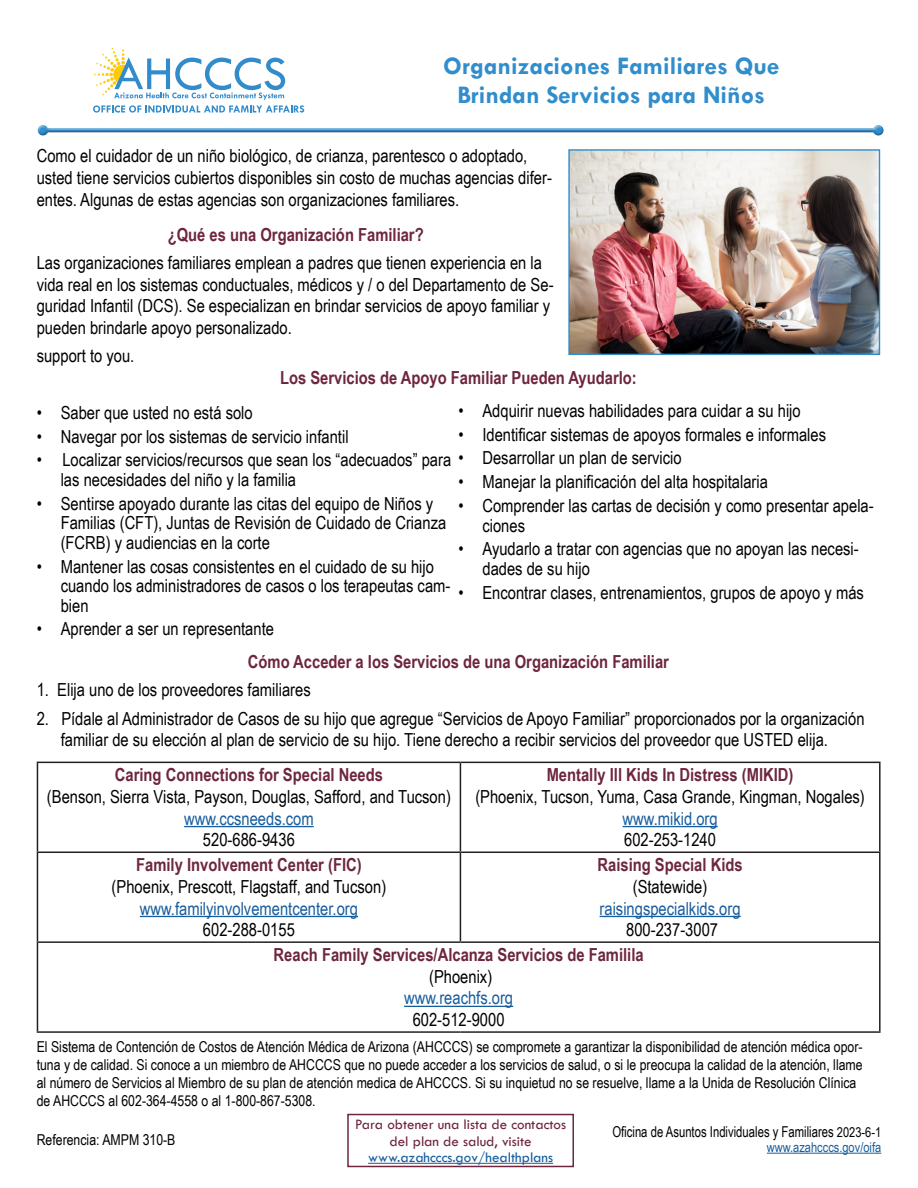
<style>
.page{position:relative;width:918px;height:1188px;background:#fff}
.page>*{position:absolute;margin:0;border:0;box-sizing:border-box;transform-origin:0 0}
.t1{font:700 25.5px/28.5px "Tw Cen";color:#318dcc;text-align:center}
.t2{font:18px/19.5px "Arial Narrow";color:#000}
.t3{font:700 18px "Arial Narrow";color:#6d263e}
.t4{font:18px "Arial Narrow";color:#175d9e}
.t5{font:15px/18px "Arial Narrow";color:#000}
.t6{font:15px/16.5px "Tw Cen";color:#6d263e;text-align:center}
.t7{font:15px "Arial Narrow";color:#000;scale:.92 1}
.t8{font:15px "Tw Cen";color:#175d9e}
.t9{font:13.5px "Arial Narrow";color:#175d9e}
.s1{font-size:13.5px}
</style>
<div class="page">
<svg style="left:93px;top:48px;width:211px;height:65px"></svg>
<div style="left:37px;top:126px;width:847px;height:12px;background:#231f20;opacity:.34"></div>
<hr style="left:767px;top:1153px;width:114px;height:1px;background:#175d9e">
<hr style="left:37px;top:762px;width:423px;height:1px;background:#231f20">
<hr style="left:37px;top:763px;width:1px;height:89px;background:#231f20">
<hr style="left:460px;top:762px;width:421px;height:1px;background:#231f20">
<hr style="left:460px;top:763px;width:1px;height:89px;background:#231f20">
<hr style="left:879px;top:763px;width:2px;height:89px;background:#231f20">
<hr style="left:37px;top:852px;width:423px;height:1px;background:#231f20">
<hr style="left:37px;top:853px;width:1px;height:88px;background:#231f20">
<hr style="left:460px;top:852px;width:421px;height:1px;background:#231f20">
<hr style="left:460px;top:853px;width:1px;height:88px;background:#231f20">
<hr style="left:879px;top:853px;width:2px;height:88px;background:#231f20">
<hr style="left:37px;top:941px;width:423px;height:2px;background:#231f20">
<hr style="left:37px;top:943px;width:1px;height:88px;background:#231f20">
<hr style="left:460px;top:941px;width:421px;height:2px;background:#231f20">
<hr style="left:879px;top:943px;width:2px;height:88px;background:#231f20">
<hr style="left:37px;top:1031px;width:423px;height:2px;background:#231f20">
<hr style="left:460px;top:1031px;width:421px;height:2px;background:#231f20">
<hr style="left:184px;top:826px;width:130px;height:1px;background:#175d9e">
<hr style="left:623px;top:826px;width:95px;height:1px;background:#175d9e">
<hr style="left:140px;top:916px;width:218px;height:1px;background:#175d9e">
<hr style="left:600px;top:916px;width:141px;height:1px;background:#175d9e">
<hr style="left:404px;top:1006px;width:109px;height:1px;background:#175d9e">
<img style="left:570px;top:151px;width:308px;height:202px">
<div style="left:568px;top:149px;width:312px;height:206px;border:1px solid #318dcc"></div>
<hr style="left:368px;top:1163px;width:185px;height:1px;background:#175d9e">
<div style="left:347px;top:1114px;width:227px;height:53px;border:2px solid #6d263e"></div>
<p class="t1" style="left:443px;top:51px;width:338px">Organizaciones Familiares Que<br>Brindan Servicios para Niños</p>
<p class="t2" style="left:37px;top:145px;width:517px;line-height:21.6px">Como el cuidador de un niño biológico, de crianza, parentesco o adoptado, usted tiene servicios cubiertos disponibles sin costo de muchas agencias difer&shy;entes. Algunas de estas agencias son organizaciones familiares.</p>
<p class="t3" style="left:168px;top:221px;width:257px">¿Qué es una Organización Familiar?</p>
<p class="t2" style="left:37px;top:251px;width:518px;line-height:21.6px">Las organizaciones familiares emplean a padres que tienen experiencia en la vida real en los sistemas conductuales, médicos y / o del Departamento de Se&shy;guridad Infantil (DCS). Se especializan en brindar servicios de apoyo familiar y pueden brindarle apoyo personalizado.</p>
<p class="t2" style="left:37px;top:345px;width:99px">support to you.</p>
<p class="t3" style="left:280px;top:364px;width:358px">Los Servicios de Apoyo Familiar Pueden Ayudarlo:</p>
<p class="t2" style="left:37px;top:402px;width:218px">• Saber que usted no está solo</p>
<p class="t2" style="left:37px;top:426px;width:313px">• Navegar por los sistemas de servicio infantil</p>
<p class="t2" style="left:61px;top:450px;width:392px;text-indent:-24px">• Localizar servicios/recursos que sean los “adecuados” para las necesidades del niño y la familia</p>
<p class="t2" style="left:61px;top:493px;width:387px;text-indent:-24px">• Sentirse apoyado durante las citas del equipo de Niños y<br>Familias (CFT), Juntas de Revisión de Cuidado de Crianza (FCRB) y audiencias en la corte</p>
<p class="t2" style="left:61px;top:556px;width:391px;text-indent:-24px">• Mantener las cosas consistentes en el cuidado de su hijo cuando los administradores de casos o los terapeutas cam&shy;bien</p>
<p class="t2" style="left:37px;top:619px;width:239px">• Aprender a ser un representante</p>
<p class="t2" style="left:458px;top:400px;width:344px">• Adquirir nuevas habilidades para cuidar a su hijo</p>
<p class="t2" style="left:458px;top:424px;width:369px">• Identificar sistemas de apoyos formales e informales</p>
<p class="t2" style="left:458px;top:448px;width:225px">• Desarrollar un plan de servicio</p>
<p class="t2" style="left:458px;top:471px;width:311px">• Manejar la planificación del alta hospitalaria</p>
<p class="t2" style="left:482px;top:495px;width:393px;text-indent:-24px">• Comprender las cartas de decisión y como presentar apela&shy;ciones</p>
<p class="t2" style="left:482px;top:539px;width:378px;text-indent:-24px">• Ayudarlo a tratar con agencias que no apoyan las necesi&shy;dades de su hijo</p>
<p class="t2" style="left:458px;top:582px;width:407px">• Encontrar clases, entrenamientos, grupos de apoyo y más</p>
<p class="t3" style="left:248px;top:648px;width:423px">Cómo Acceder a los Servicios de una Organización Familiar</p>
<p class="t2" style="left:37px;top:680px;width:276px">1. Elija uno de los proveedores familiares</p>
<p class="t2" style="left:61px;top:707px;width:805px;line-height:21.6px;text-indent:-24px">2. Pídale al Administrador de Casos de su hijo que agregue “Servicios de Apoyo Familiar” proporcionados por la organización familiar de su elección al plan de servicio de su hijo. Tiene derecho a recibir servicios del proveedor que USTED elija.</p>
<p class="t3" style="left:115px;top:761px;width:270px">Caring Connections for Special Needs</p>
<p class="t2" style="left:47px;top:786px;width:406px">(Benson, Sierra Vista, Payson, Douglas, Safford, and Tucson)</p>
<p class="t4" style="left:184px;top:805px;width:131px">www.ccsneeds.com</p>
<p class="t2" style="left:203px;top:829px;width:93px">520-686-9436</p>
<p class="t3" style="left:547px;top:761px;width:248px">Mentally Ill Kids In Distress (MIKID)</p>
<p class="t2" style="left:475px;top:786px;width:391px">(Phoenix, Tucson, Yuma, Casa Grande, Kingman, Nogales)</p>
<p class="t4" style="left:623px;top:805px;width:97px">www.mikid.org</p>
<p class="t2" style="left:624px;top:829px;width:93px">602-253-1240</p>
<p class="t3" style="left:598px;top:851px;width:147px">Raising Special Kids</p>
<p class="t2" style="left:633px;top:876px;width:76px">(Statewide)</p>
<p class="t4" style="left:600px;top:895px;width:143px">raisingspecialkids.org</p>
<p class="t2" style="left:626px;top:919px;width:93px">800-237-3007</p>
<p class="t3" style="left:274px;top:941px;width:372px">Reach Family Services/Alcanza Servicios de Familila</p>
<p class="t2" style="left:429px;top:966px;width:65px">(Phoenix)</p>
<p class="t4" style="left:404px;top:985px;width:111px">www.reachfs.org</p>
<p class="t2" style="left:413px;top:1009px;width:93px">602-512-9000</p>
<p class="t5" style="left:37px;top:1037px;width:827px">El Sistema de Contención de Costos de Atención Médica de Arizona (AHCCCS) se compromete a garantizar la disponibilidad de atención médica opor&shy;tuna y de calidad. Si conoce a un miembro de AHCCCS que no puede acceder a los servicios de salud, o si le preocupa la calidad de la atención, llame al número de Servicios al Miembro de su plan de atención medica de AHCCCS. Si su inquietud no se resuelve, llame a la Unida de Resolución Clínica de AHCCCS al 602-364-4558 o al 1-800-867-5308.</p>
<p class="t5" style="left:37px;top:1131px;width:140px">Referencia: AMPM 310-B</p>
<p class="t3" style="left:136px;top:851px;width:227px">Family Involvement Center (FIC)</p>
<p class="t2" style="left:112px;top:876px;width:276px">(Phoenix, Prescott, Flagstaff, and Tucson)</p>
<p class="t4" style="left:140px;top:895px;width:220px">www.familyinvolvementcenter.org</p>
<p class="t2" style="left:203px;top:919px;width:93px">602-288-0155</p>
<p class="t6" style="left:355px;top:1116px;width:212px">Para obtener una lista de contactos del plan de salud, visite</p>
<p class="t8" style="left:368px;top:1148px;width:187px">www.azahcccs.gov/healthplans</p>
<p class="t7" style="left:612px;top:1120px;width:294px">Oficina de Asuntos Individuales y Familiares <span class="s1">2023-6-1</span></p>
<p class="t9" style="left:767px;top:1137px;width:116px">www.azahcccs.gov/oifa</p>
</div>
